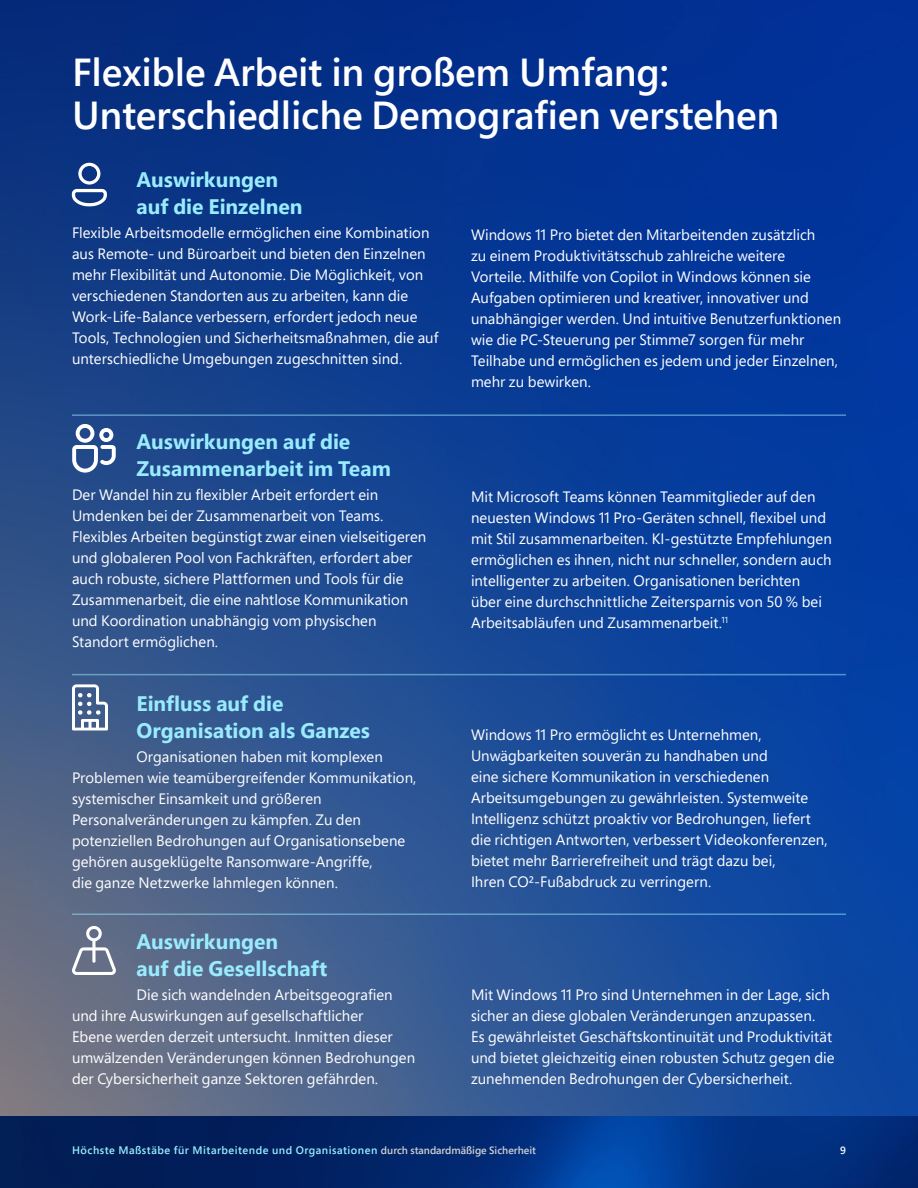
<style>
.page{position:relative;width:918px;height:1188px;background:#fff}
.page>*{position:absolute;margin:0;border:0;box-sizing:border-box;transform-origin:0 0}
.H2_-_Semibold_26___28_6{font:600 39px/42.9px "Segoe Pro";letter-spacing:-.005em;color:#fff}
.H5_-_Bold_14___18{font:700 21px/27px "Segoe Pro";color:#98ecfe}
.B3_-_Regular_11___16{font:15px/21px "Segoe Pro";color:#fff}
.t1{font:600 10.8px "Segoe Pro";letter-spacing:.045em;color:#98ecfe}
.t2{font:600 10.5px "Segoe Pro";color:#fff}
.s1{font-size:10.5px;color:#cfcfcf}
</style>
<div class="page">
<img style="left:0;top:0;width:918px;height:1116px">
<img style="left:0;top:1116px;width:918px;height:72px">
<hr style="left:72px;top:414px;width:774px;height:2px;background:#98ecfe">
<hr style="left:72px;top:674px;width:774px;height:1px;background:#98ecfe">
<hr style="left:72px;top:914px;width:774px;height:1px;background:#98ecfe">
<svg style="left:72px;top:163px;width:35px;height:43px"></svg>
<svg style="left:72px;top:424px;width:44px;height:49px"></svg>
<svg style="left:72px;top:684px;width:36px;height:46px"></svg>
<svg style="left:72px;top:926px;width:44px;height:49px"></svg>
<p class="H2_-_Semibold_26___28_6" style="left:72px;top:50px;width:709px">Flexible Arbeit in großem Umfang:<br>Unterschiedliche Demografien verstehen</p>
<p class="H5_-_Bold_14___18" style="left:136px;top:165px;width:168px">Auswirkungen auf die Einzelnen</p>
<p class="B3_-_Regular_11___16" style="left:72px;top:222px;width:368px">Flexible Arbeitsmodelle ermöglichen eine Kombination aus Remote- und Büroarbeit und bieten den Einzelnen mehr Flexibilität und Autonomie. Die Möglichkeit, von verschiedenen Standorten aus zu arbeiten, kann die Work-Life-Balance verbessern, erfordert jedoch neue Tools, Technologien und Sicherheitsmaßnahmen, die auf unterschiedliche Umgebungen zugeschnitten sind.</p>
<p class="B3_-_Regular_11___16" style="left:471px;top:224px;width:372px">Windows 11 Pro bietet den Mitarbeitenden zusätzlich<br>zu einem Produktivitätsschub zahlreiche weitere Vorteile. Mithilfe von Copilot in Windows können sie Aufgaben optimieren und kreativer, innovativer und unabhängiger werden. Und intuitive Benutzerfunktionen wie die PC-Steuerung per Stimme7 sorgen für mehr Teilhabe und ermöglichen es jedem und jeder Einzelnen, mehr zu bewirken.</p>
<p class="H5_-_Bold_14___18" style="left:136px;top:428px;width:256px">Auswirkungen auf die<br>Zusammenarbeit im Team</p>
<p class="B3_-_Regular_11___16" style="left:72px;top:484px;width:356px">Der Wandel hin zu flexibler Arbeit erfordert ein Umdenken bei der Zusammenarbeit von Teams.<br>Flexibles Arbeiten begünstigt zwar einen vielseitigeren und globaleren Pool von Fachkräften, erfordert aber auch robuste, sichere Plattformen und Tools für die Zusammenarbeit, die eine nahtlose Kommunikation und Koordination unabhängig vom physischen Standort ermöglichen.</p>
<p class="H5_-_Bold_14___18" style="left:136px;top:690px;width:235px">Einfluss auf die<br>Organisation als Ganzes</p>
<p class="B3_-_Regular_11___16" style="left:72px;top:746px;width:346px;text-indent:64px">Organisationen haben mit komplexen Problemen wie teamübergreifender Kommunikation, systemischer Einsamkeit und größeren Personalveränderungen zu kämpfen. Zu den potenziellen Bedrohungen auf Organisationsebene gehören ausgeklügelte Ransomware-Angriffe,<br>die ganze Netzwerke lahmlegen können.</p>
<p class="H5_-_Bold_14___18" style="left:136px;top:927px;width:192px">Auswirkungen<br>auf die Gesellschaft</p>
<p class="B3_-_Regular_11___16" style="left:72px;top:984px;width:345px;text-indent:64px">Die sich wandelnden Arbeitsgeografien und ihre Auswirkungen auf gesellschaftlicher<br>Ebene werden derzeit untersucht. Inmitten dieser umwälzenden Veränderungen können Bedrohungen der Cybersicherheit ganze Sektoren gefährden.</p>
<p class="B3_-_Regular_11___16" style="left:471px;top:486px;width:362px">Mit Microsoft Teams können Teammitglieder auf den neuesten Windows 11 Pro-Geräten schnell, flexibel und mit Stil zusammenarbeiten. KI-gestützte Empfehlungen ermöglichen es ihnen, nicht nur schneller, sondern auch intelligenter zu arbeiten. Organisationen berichten über eine durchschnittliche Zeitersparnis von 50 % bei Arbeitsabläufen und Zusammenarbeit.<sup>11</sup></p>
<p class="B3_-_Regular_11___16" style="left:471px;top:724px;width:358px">Windows 11 Pro ermöglicht es Unternehmen, Unwägbarkeiten souverän zu handhaben und<br>eine sichere Kommunikation in verschiedenen Arbeitsumgebungen zu gewährleisten. Systemweite Intelligenz schützt proaktiv vor Bedrohungen, liefert die richtigen Antworten, verbessert Videokonferenzen, bietet mehr Barrierefreiheit und trägt dazu bei,<br>Ihren CO²-Fußabdruck zu verringern.</p>
<p class="B3_-_Regular_11___16" style="left:471px;top:984px;width:365px">Mit Windows 11 Pro sind Unternehmen in der Lage, sich sicher an diese globalen Veränderungen anzupassen.<br>Es gewährleistet Geschäftskontinuität und Produktivität und bietet gleichzeitig einen robusten Schutz gegen die zunehmenden Bedrohungen der Cybersicherheit.</p>
<p class="t1" style="left:72px;top:1143px;width:466px">Höchste Maßstäbe für Mitarbeitende und Organisationen <span class="s1">durch standardmäßige Sicherheit</span></p>
<p class="t2" style="left:840px;top:1143px;width:7px">9</p>
</div>
